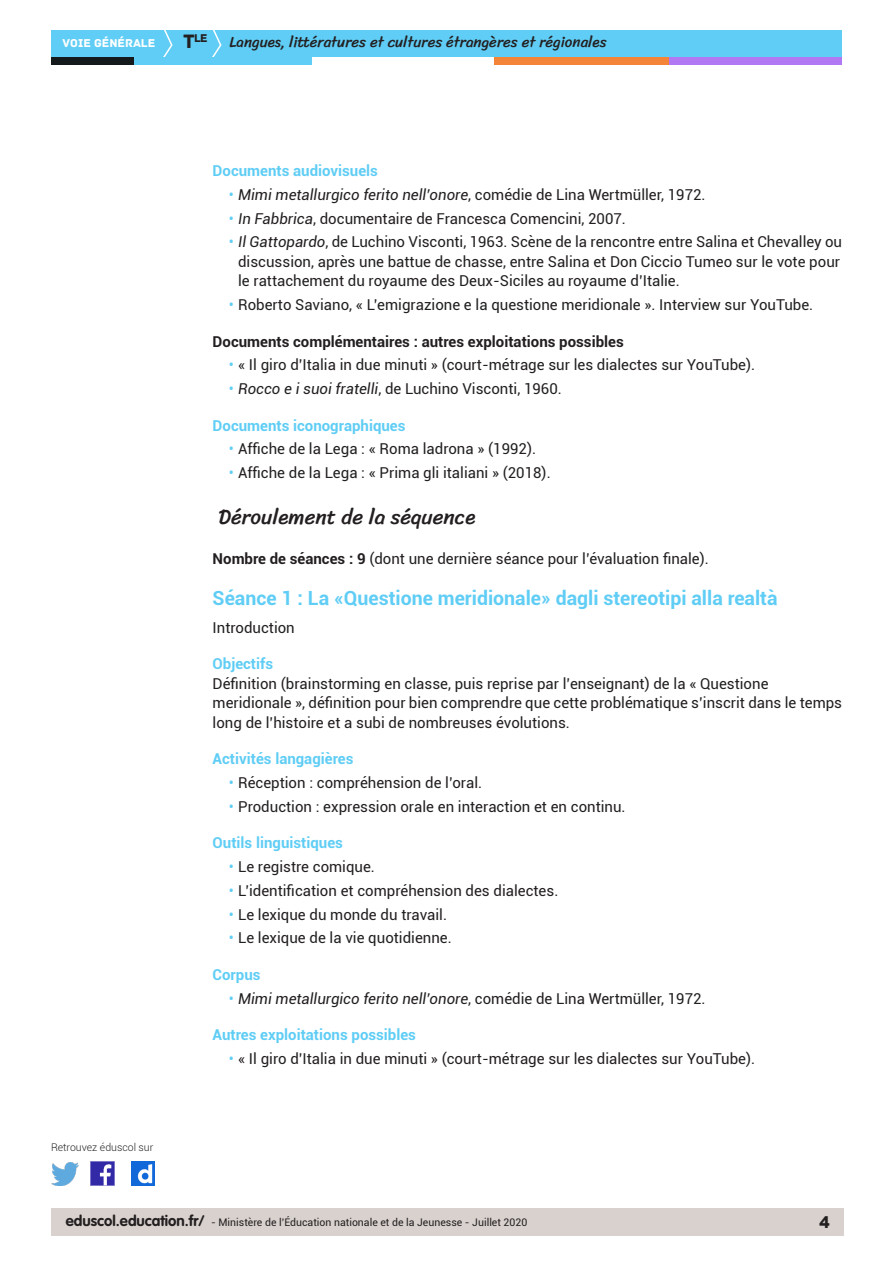
<style>
.page{position:relative;width:893px;height:1263px;background:#fff}
.page>*{position:absolute;margin:0;border:0;box-sizing:border-box;transform-origin:0 0}
._02_titre_1{font:21px "Sriracha";color:#231f20}
._03_titre_2{font:700 19.5px "Roboto";color:#5fcdf5}
.t1{font:18px "Archive";color:#231f20}
.Texte_courant{font:15px/19.5px "Roboto";color:#231f20}
._04_titre_3{font:700 15px "Roboto";color:#5fcdf5}
.t2{font:italic 15px "Roboto";color:#231f20}
._04_titre_4{font:700 15px "Roboto";color:#231f20}
.t3{font:15px "Sriracha";color:#231f20}
.t4{font:12px "Archive";color:#fff}
.t5{font:11.85px "Archive";color:#231f20}
.t6{font:10.5px "Roboto";color:#231f20}
.t7{font:300 10.5px "Roboto";color:#231f20}
.s1{font-size:20.4px}
.s2{font-style:normal;color:#5fcdf5}
.s3{font-style:normal}
.s4{color:#5fcdf5}
.s5{font-style:italic}
.s6{font-weight:700}
.s7{font-family:"VAG Rounded Std";font-weight:700;font-size:15px}
</style>
<div class="page">
<div style="left:51px;top:1209px;width:792px;height:27px;background:#d8d1ce"></div>
<div style="left:51px;top:30px;width:791px;height:27px;background:#5fcdf5"></div>
<svg style="left:163px;top:30px;width:10px;height:27px"></svg>
<svg style="left:212px;top:30px;width:10px;height:27px"></svg>
<div style="left:133px;top:57px;width:179px;height:8px;background:#5fcdf5"></div>
<div style="left:51px;top:57px;width:82px;height:8px;background:#141a1c"></div>
<div style="left:667px;top:57px;width:175px;height:8px;background:#b078f2"></div>
<div style="left:494px;top:57px;width:175px;height:8px;background:#f48437"></div>
<img style="left:91px;top:1162px;width:23px;height:23px">
<img style="left:51px;top:1163px;width:28px;height:22px">
<img style="left:132px;top:1162px;width:22px;height:23px">
<p class="t5" style="left:183px;top:31px;width:26px"><span class="s1">T</span>le</p>
<p class="t4" style="left:63px;top:36px;width:94px">VOIE GÉNÉRALE</p>
<p class="t3" style="left:230px;top:33px;width:379px">Langues, littératures et cultures étrangères et régionales</p>
<p class="t7" style="left:51px;top:1140px;width:104px">Retrouvez éduscol sur</p>
<p class="_04_titre_3" style="left:213px;top:160px;width:167px">Documents audiovisuels</p>
<p class="t2" style="left:229px;top:184px;width:478px"><span class="s2">•</span> Mimi metallurgico ferito nell’onore<span class="s3">, comédie de Lina Wertmüller, 1972.</span></p>
<p class="Texte_courant" style="left:229px;top:208px;width:398px"><span class="s4">•</span> <span class="s5">In Fabbrica</span>, documentaire de Francesca Comencini, 2007.</p>
<p class="Texte_courant" style="left:238px;top:232px;width:605px;text-indent:-9px"><span class="s4">•</span> <span class="s5">Il Gattopardo</span>, de Luchino Visconti, 1963. Scène de la rencontre entre Salina et Chevalley ou discussion, après une battue de chasse, entre Salina et Don Ciccio Tumeo sur le vote pour le rattachement du royaume des Deux-Siciles au royaume d’Italie.</p>
<p class="Texte_courant" style="left:229px;top:294px;width:586px"><span class="s4">•</span> Roberto Saviano, « L’emigrazione e la questione meridionale ». Interview sur YouTube.</p>
<p class="_04_titre_4" style="left:213px;top:331px;width:413px">Documents complémentaires : autres exploitations possibles</p>
<p class="Texte_courant" style="left:229px;top:355px;width:528px"><span class="s4">•</span> « Il giro d’Italia in due minuti » (court-métrage sur les dialectes sur YouTube).</p>
<p class="Texte_courant" style="left:229px;top:378px;width:334px"><span class="s4">•</span> <span class="s5">Rocco e i suoi fratelli</span>, de Luchino Visconti, 1960.</p>
<p class="_04_titre_3" style="left:213px;top:415px;width:194px">Documents iconographiques</p>
<p class="Texte_courant" style="left:229px;top:439px;width:309px"><span class="s4">•</span> Affiche de la Lega : « Roma ladrona » (1992).</p>
<p class="Texte_courant" style="left:229px;top:462px;width:323px"><span class="s4">•</span> Affiche de la Lega : « Prima gli italiani » (2018).</p>
<p class="_02_titre_1" style="left:219px;top:504px;width:258px">Déroulement de la séquence</p>
<p class="Texte_courant" style="left:213px;top:549px;width:498px"><span class="s6">Nombre de séances : 9</span> (dont une dernière séance pour l’évaluation finale).</p>
<p class="_03_titre_2" style="left:213px;top:584px;width:566px">Séance 1 : La «Questione meridionale» dagli stereotipi alla realtà</p>
<p class="Texte_courant" style="left:213px;top:617px;width:84px">Introduction</p>
<p class="_04_titre_3" style="left:213px;top:653px;width:62px">Objectifs</p>
<p class="Texte_courant" style="left:213px;top:673px;width:631px">Définition (brainstorming en classe, puis reprise par l’enseignant) de la « Questione meridionale », définition pour bien comprendre que cette problématique s’inscrit dans le temps long de l’histoire et a subi de nombreuses évolutions.</p>
<p class="_04_titre_3" style="left:213px;top:748px;width:142px">Activités langagières</p>
<p class="Texte_courant" style="left:229px;top:772px;width:255px"><span class="s4">•</span> Réception : compréhension de l’oral.</p>
<p class="Texte_courant" style="left:229px;top:796px;width:398px"><span class="s4">•</span> Production : expression orale en interaction et en continu.</p>
<p class="_04_titre_3" style="left:213px;top:832px;width:132px">Outils linguistiques</p>
<p class="Texte_courant" style="left:229px;top:856px;width:148px"><span class="s4">•</span> Le registre comique.</p>
<p class="Texte_courant" style="left:229px;top:880px;width:331px"><span class="s4">•</span> L’identification et compréhension des dialectes.</p>
<p class="Texte_courant" style="left:229px;top:904px;width:220px"><span class="s4">•</span> Le lexique du monde du travail.</p>
<p class="Texte_courant" style="left:229px;top:928px;width:224px"><span class="s4">•</span> Le lexique de la vie quotidienne.</p>
<p class="_04_titre_3" style="left:213px;top:964px;width:49px">Corpus</p>
<p class="t2" style="left:229px;top:988px;width:478px"><span class="s2">•</span> Mimi metallurgico ferito nell’onore<span class="s3">, comédie de Lina Wertmüller, 1972.</span></p>
<p class="_04_titre_3" style="left:213px;top:1024px;width:205px">Autres exploitations possibles</p>
<p class="Texte_courant" style="left:229px;top:1048px;width:528px"><span class="s4">•</span> « Il giro d’Italia in due minuti » (court-métrage sur les dialectes sur YouTube).</p>
<p class="t6" style="left:66px;top:1215px;width:463px"><span class="s7">eduscol.education.fr/</span> - Ministère de l’Éducation nationale et de la Jeunesse - Juillet 2020</p>
<p class="t1" style="left:819px;top:1211px;width:13px">4</p>
</div>
